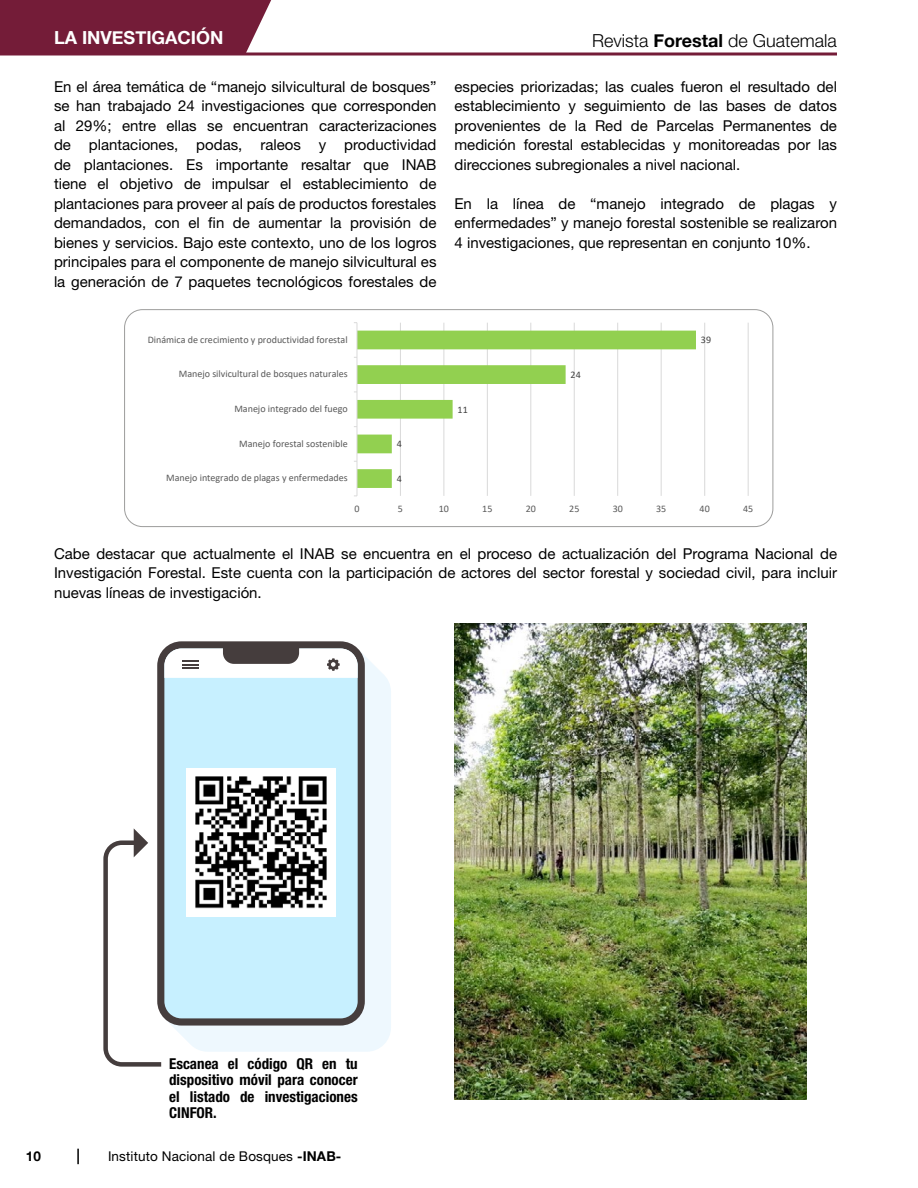
<style>
.page{position:relative;width:918px;height:1188px;background:#fff}
.page>*{position:absolute;margin:0;border:0;box-sizing:border-box;transform-origin:0 0}
.t1{font:300 18px "Helvetica Neue LT Std";color:#000}
.t2{font:700 18px "Helvetica Neue";color:#fff}
.t3{font:15px/19.5px "Helvetica Neue LT Std";color:#000;text-align:justify}
.t4{font:700 condensed 15px/16.5px "Helvetica Neue LT Std";color:#000;text-align:justify}
.t5{font:13.5px "Helvetica Neue LT Std";letter-spacing:.01em;color:#000}
.t6{font:700 13.5px "Helvetica Neue";color:#000}
.t7{font:10.05px "Calibri";color:#595959}
.t8{font:10.05px "Calibri";color:#404040}
.s1{font-family:"Helvetica Neue";font-weight:700}
</style>
<div class="page">
<div style="left:0;top:0;width:271px;height:52px;background:#741c38"></div>
<svg style="left:0;top:52px;width:837px;height:4px;background:#914c62"></svg>
<svg style="left:77px;top:1149px;width:2px;height:15px"></svg>
<img style="left:454px;top:623px;width:352px;height:477px">
<hr style="left:400px;top:323px;width:1px;height:173px;background:#d9d9d9">
<hr style="left:444px;top:323px;width:1px;height:173px;background:#d9d9d9">
<hr style="left:487px;top:323px;width:1px;height:173px;background:#d9d9d9">
<hr style="left:530px;top:323px;width:1px;height:173px;background:#d9d9d9">
<hr style="left:574px;top:323px;width:1px;height:173px;background:#d9d9d9">
<hr style="left:617px;top:323px;width:1px;height:173px;background:#d9d9d9">
<hr style="left:661px;top:323px;width:1px;height:173px;background:#d9d9d9">
<hr style="left:704px;top:323px;width:1px;height:173px;background:#d9d9d9">
<hr style="left:748px;top:323px;width:1px;height:173px;background:#d9d9d9">
<svg style="left:358px;top:331px;width:338px;height:157px"></svg>
<hr style="left:357px;top:323px;width:1px;height:173px;background:#d9d9d9">
<div style="left:124px;top:309px;width:649px;height:218px;border:1px solid #9d9d9c;border-radius:18px"></div>
<div style="left:168px;top:652px;width:223px;height:400px;background:#eef8fe"></div>
<div style="left:157px;top:641px;width:208px;height:385px;background:#453d3d;border-radius:24px"></div>
<div style="left:164px;top:648px;width:194px;height:370px;background:#c7f0ff;border-radius:17px"></div>
<svg style="left:164px;top:647px;width:194px;height:31px;background:#c9c7c7"></svg>
<div style="left:186px;top:768px;width:150px;height:148px;background:#fff"></div>
<img style="left:195px;top:776px;width:132px;height:133px">
<svg style="left:103px;top:828px;width:63px;height:239px"></svg>
<p class="t2" style="left:54px;top:26px;width:171px">LA INVESTIGACIÓN</p>
<p class="t1" style="left:592px;top:30px;width:246px">Revista <span class="s1">Forestal</span> de Guatemala</p>
<p class="t3" style="left:54px;top:76px;width:384px">En el área temática de “manejo silvicultural de bosques” se han trabajado 24 investigaciones que corresponden al 29%; entre ellas se encuentran caracterizaciones de plantaciones, podas, raleos y productividad de plantaciones. Es importante resaltar que INAB tiene el objetivo de impulsar el establecimiento de plantaciones para proveer al país de productos forestales demandados, con el fin de aumentar la provisión de bienes y servicios. Bajo este contexto, uno de los logros principales para el componente de manejo silvicultural es la generación de 7 paquetes tecnológicos forestales de</p>
<p class="t3" style="left:454px;top:76px;width:384px">especies priorizadas; las cuales fueron el resultado del establecimiento y seguimiento de las bases de datos provenientes de la Red de Parcelas Permanentes de medición forestal establecidas y monitoreadas por las direcciones subregionales a nivel nacional.</p>
<p class="t3" style="left:454px;top:193px;width:384px">En la línea de “manejo integrado de plagas y enfermedades” y manejo forestal sostenible se realizaron 4 investigaciones, que representan en conjunto 10%.</p>
<p class="t7" style="left:148px;top:333px;width:201px">Dinámica de crecimiento y productividad forestal</p>
<p class="t8" style="left:701px;top:333px;width:12px">39</p>
<p class="t7" style="left:179px;top:367px;width:170px">Manejo silvicultural de bosques naturales</p>
<p class="t8" style="left:571px;top:368px;width:12px">24</p>
<p class="t7" style="left:234px;top:402px;width:115px">Manejo integrado del fuego</p>
<p class="t8" style="left:458px;top:402px;width:12px">11</p>
<p class="t7" style="left:239px;top:436px;width:110px">Manejo forestal sostenible</p>
<p class="t8" style="left:397px;top:437px;width:7px">4</p>
<p class="t7" style="left:166px;top:471px;width:183px">Manejo integrado de plagas y enfermedades</p>
<p class="t8" style="left:397px;top:472px;width:7px">4</p>
<p class="t7" style="left:354px;top:501px;width:7px">0</p>
<p class="t7" style="left:398px;top:501px;width:7px">5</p>
<p class="t7" style="left:439px;top:501px;width:12px">10</p>
<p class="t7" style="left:482px;top:501px;width:12px">15</p>
<p class="t7" style="left:526px;top:501px;width:12px">20</p>
<p class="t7" style="left:569px;top:501px;width:12px">25</p>
<p class="t7" style="left:613px;top:501px;width:12px">30</p>
<p class="t7" style="left:656px;top:501px;width:12px">35</p>
<p class="t7" style="left:700px;top:501px;width:12px">40</p>
<p class="t7" style="left:743px;top:501px;width:12px">45</p>
<p class="t3" style="left:54px;top:544px;width:785px">Cabe destacar que actualmente el INAB se encuentra en el proceso de actualización del Programa Nacional de Investigación Forestal. Este cuenta con la participación de actores del sector forestal y sociedad civil, para incluir nuevas líneas de investigación.</p>
<p class="t4" style="left:169px;top:1055px;width:190px">Escanea el código QR en tu dispositivo móvil para conocer el listado de investigaciones CINFOR.</p>
<p class="t6" style="left:26px;top:1148px;width:17px">10</p>
<p class="t5" style="left:108px;top:1148px;width:235px">Instituto Nacional de Bosques <span class="s1">-INAB-</span></p>
</div>
